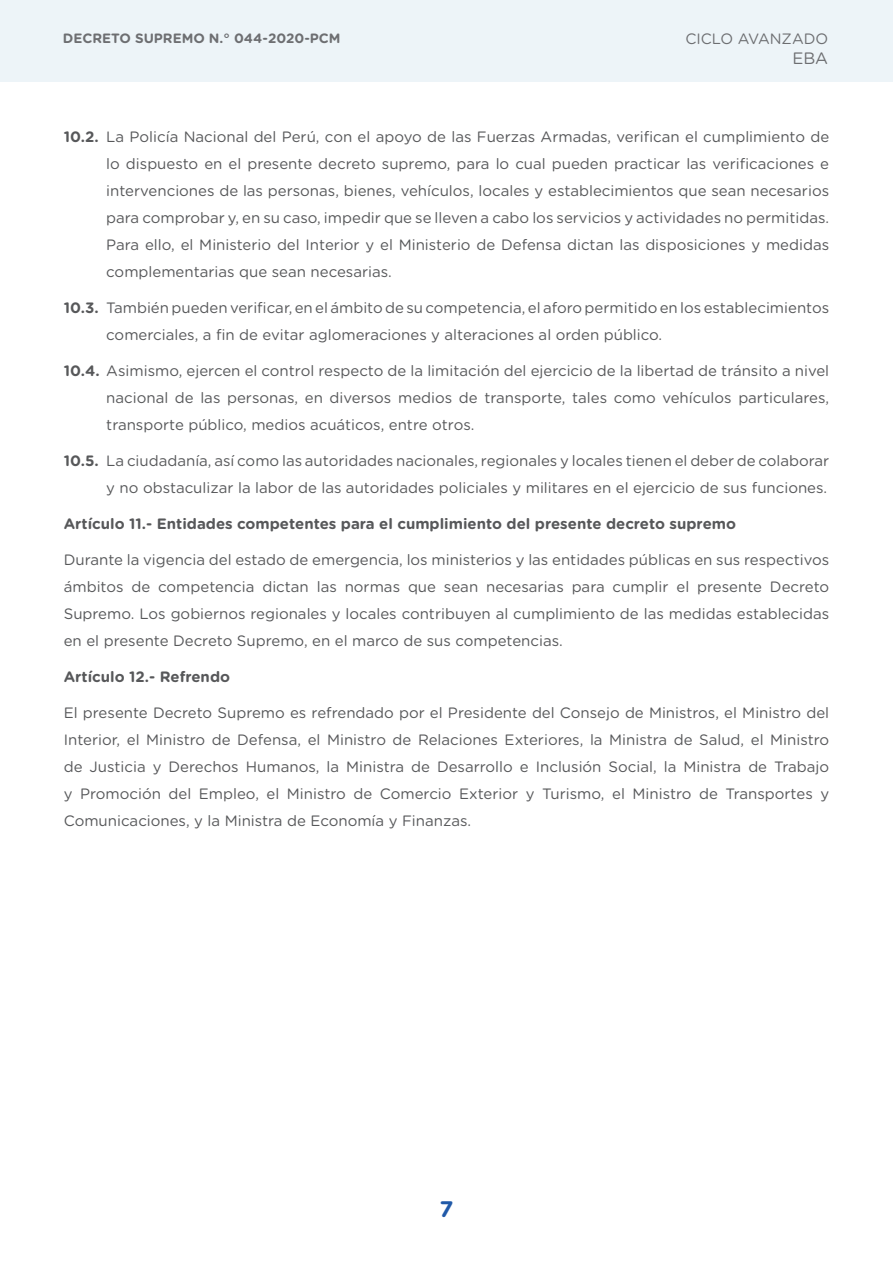
<style>
.page{position:relative;width:893px;height:1263px;background:#fff}
.page>*{position:absolute;margin:0;border:0;box-sizing:border-box;transform-origin:0 0}
.t1{font:700 22.5px "Gotham Rounded";color:#2059a8}
.t2{font:16.5px "Gotham Rounded";color:#6d6e71}
.t3{font:15px/27px "Gotham Rounded";color:#57585a;text-align:justify}
.t4{font:700 15px "Gotham Rounded";color:#57585a}
.t5{font:15px "Gotham Rounded";color:#6d6e71}
.t6{font:700 13.5px "Gotham Rounded";color:#6d6e71}
.s1{font-weight:700}
</style>
<div class="page">
<div style="left:0;top:0;width:893px;height:82px;background:#edf4f8"></div>
<p class="t6" style="left:63px;top:30px;width:279px">DECRETO SUPREMO N.° 044-2020-PCM</p>
<p class="t5" style="left:685px;top:30px;width:144px">CICLO AVANZADO</p>
<p class="t2" style="left:792px;top:48px;width:37px">EBA</p>
<p class="t3" style="left:106px;top:123px;width:724px;text-indent:-43px"><span class="s1">10.2.</span> La Policía Nacional del Perú, con el apoyo de las Fuerzas Armadas, verifican el cumplimiento de lo dispuesto en el presente decreto supremo, para lo cual pueden practicar las verificaciones e intervenciones de las personas, bienes, vehículos, locales y establecimientos que sean necesarios para comprobar y, en su caso, impedir que se lleven a cabo los servicios y actividades no permitidas.<br>Para ello, el Ministerio del Interior y el Ministerio de Defensa dictan las disposiciones y medidas complementarias que sean necesarias.</p>
<p class="t3" style="left:106px;top:294px;width:724px;text-indent:-43px"><span class="s1">10.3.</span> También pueden verificar, en el ámbito de su competencia, el aforo permitido en los establecimientos comerciales, a fin de evitar aglomeraciones y alteraciones al orden público.</p>
<p class="t3" style="left:106px;top:357px;width:724px;text-indent:-43px"><span class="s1">10.4.</span> Asimismo, ejercen el control respecto de la limitación del ejercicio de la libertad de tránsito a nivel nacional de las personas, en diversos medios de transporte, tales como vehículos particulares, transporte público, medios acuáticos, entre otros.</p>
<p class="t3" style="left:64px;top:447px;width:767px;text-align:right"><span class="s1">10.5.</span> La ciudadanía, así como las autoridades nacionales, regionales y locales tienen el deber de colaborar y no obstaculizar la labor de las autoridades policiales y militares en el ejercicio de sus funciones.</p>
<p class="t4" style="left:64px;top:515px;width:674px">Artículo 11.- Entidades competentes para el cumplimiento del presente decreto supremo</p>
<p class="t3" style="left:64px;top:546px;width:767px">Durante la vigencia del estado de emergencia, los ministerios y las entidades públicas en sus respectivos ámbitos de competencia dictan las normas que sean necesarias para cumplir el presente Decreto Supremo. Los gobiernos regionales y locales contribuyen al cumplimiento de las medidas establecidas en el presente Decreto Supremo, en el marco de sus competencias.</p>
<p class="t4" style="left:64px;top:668px;width:168px">Artículo 12.- Refrendo</p>
<p class="t3" style="left:64px;top:699px;width:767px">El presente Decreto Supremo es refrendado por el Presidente del Consejo de Ministros, el Ministro del Interior, el Ministro de Defensa, el Ministro de Relaciones Exteriores, la Ministra de Salud, el Ministro de Justicia y Derechos Humanos, la Ministra de Desarrollo e Inclusión Social, la Ministra de Trabajo y Promoción del Empleo, el Ministro de Comercio Exterior y Turismo, el Ministro de Transportes y Comunicaciones, y la Ministra de Economía y Finanzas.</p>
<h1 class="t1" style="left:439px;top:1196px;width:15px">7</h1>
</div>
